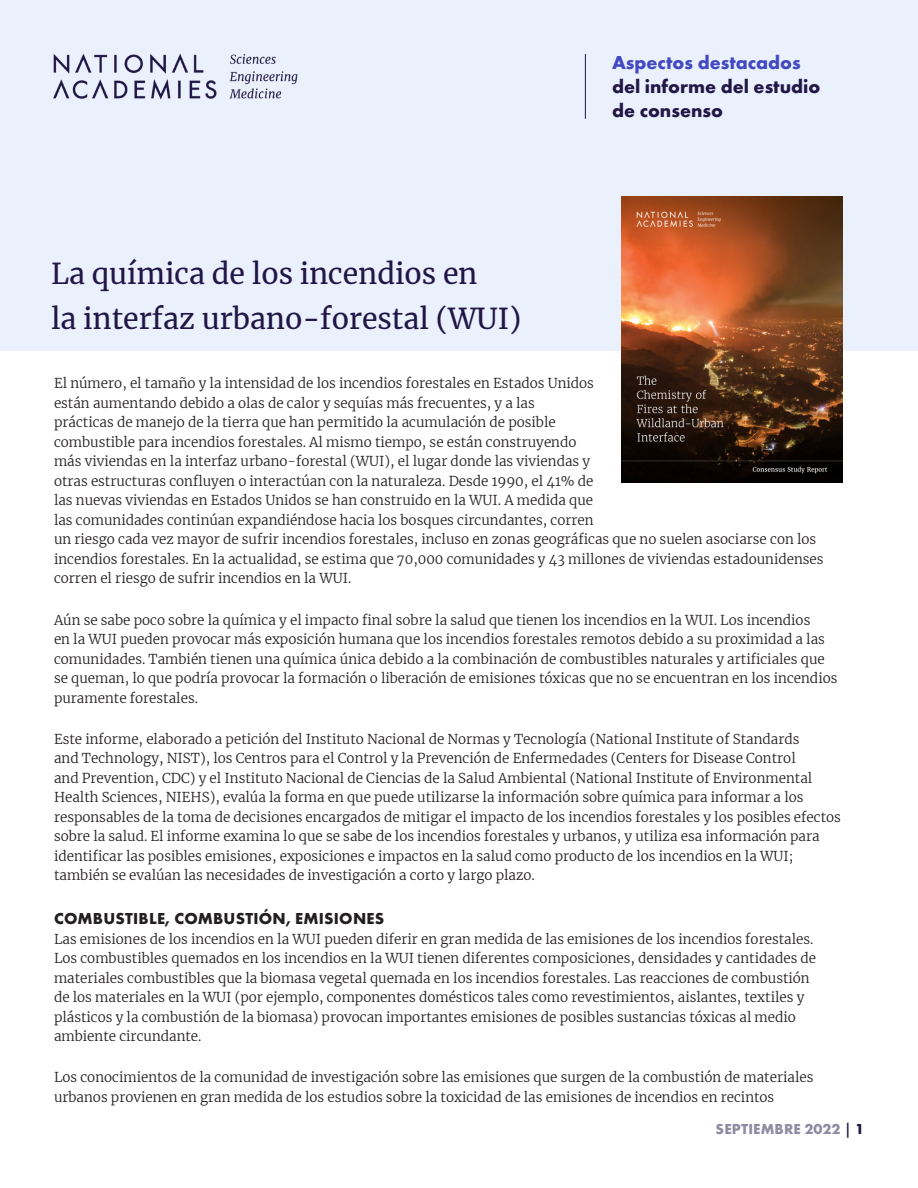
<style>
.page{position:relative;width:918px;height:1188px;background:#fff}
.page>*{position:absolute;margin:0;border:0;box-sizing:border-box;transform-origin:0 0}
.Report_Title{font:28.5px/45px "Merriweather";color:#211747}
.t1{font:700 19.5px/24px "Futura PT";color:#211747}
.t2{font:700 19.5px "Futura PT";color:#4148c2}
.A_Head{font:700 16.5px "Futura PT";letter-spacing:.015em;color:#231f20}
.t3{font:700 15px "Futura PT";letter-spacing:.01em;color:#908ba3}
.Body{font:300 13.5px/19.5px "Merriweather";color:#231f20}
.s1{font-weight:500;color:#211747}
.s2{color:#211747}
</style>
<div class="page">
<div style="left:0;top:0;width:918px;height:351px;background:#ebf0fd"></div>
<img style="left:621px;top:197px;width:222px;height:286px">
<img style="left:53px;top:53px;width:245px;height:47px">
<hr style="left:585px;top:54px;width:1px;height:65px;background:#211747">
<p class="Report_Title" style="left:51px;top:251px;width:472px">La química de los incendios en<br>la interfaz urbano-forestal (WUI)</p>
<h2 class="t2" style="left:612px;top:50px;width:190px">Aspectos destacados</h2>
<h2 class="t1" style="left:612px;top:74px;width:210px">del informe del estudio de consenso</h2>
<p class="Body" style="left:54px;top:373px;width:771px">El número, el tamaño y la intensidad de los incendios forestales en Estados Unidos<br>están aumentando debido a olas de calor y sequías más frecuentes, y a las<br>prácticas de manejo de la tierra que han permitido la acumulación de posible<br>combustible para incendios forestales. Al mismo tiempo, se están construyendo<br>más viviendas en la interfaz urbano-forestal (WUI), el lugar donde las viviendas y<br>otras estructuras confluyen o interactúan con la naturaleza. Desde 1990, el 41% de<br>las nuevas viviendas en Estados Unidos se han construido en la WUI. A medida que<br>las comunidades continúan expandiéndose hacia los bosques circundantes, corren<br>un riesgo cada vez mayor de sufrir incendios forestales, incluso en zonas geográficas que no suelen asociarse con los incendios forestales. En la actualidad, se estima que 70,000 comunidades y 43 millones de viviendas estadounidenses corren el riesgo de sufrir incendios en la WUI.</p>
<p class="Body" style="left:54px;top:610px;width:785px">Aún se sabe poco sobre la química y el impacto final sobre la salud que tienen los incendios en la WUI. Los incendios<br>en la WUI pueden provocar más exposición humana que los incendios forestales remotos debido a su proximidad a las comunidades. También tienen una química única debido a la combinación de combustibles naturales y artificiales que se queman, lo que podría provocar la formación o liberación de emisiones tóxicas que no se encuentran en los incendios puramente forestales.</p>
<p class="Body" style="left:54px;top:729px;width:788px">Este informe, elaborado a petición del Instituto Nacional de Normas y Tecnología (National Institute of Standards<br>and Technology, NIST), los Centros para el Control y la Prevención de Enfermedades (Centers for Disease Control<br>and Prevention, CDC) y el Instituto Nacional de Ciencias de la Salud Ambiental (National Institute of Environmental Health Sciences, NIEHS), evalúa la forma en que puede utilizarse la información sobre química para informar a los responsables de la toma de decisiones encargados de mitigar el impacto de los incendios forestales y los posibles efectos sobre la salud. El informe examina lo que se sabe de los incendios forestales y urbanos, y utiliza esa información para identificar las posibles emisiones, exposiciones e impactos en la salud como producto de los incendios en la WUI; también se evalúan las necesidades de investigación a corto y largo plazo.</p>
<p class="A_Head" style="left:54px;top:908px;width:332px">COMBUSTIBLE, COMBUSTIÓN, EMISIONES</p>
<p class="Body" style="left:54px;top:929px;width:764px">Las emisiones de los incendios en la WUI pueden diferir en gran medida de las emisiones de los incendios forestales.<br>Los combustibles quemados en los incendios en la WUI tienen diferentes composiciones, densidades y cantidades de materiales combustibles que la biomasa vegetal quemada en los incendios forestales. Las reacciones de combustión de los materiales en la WUI (por ejemplo, componentes domésticos tales como revestimientos, aislantes, textiles y plásticos y la combustión de la biomasa) provocan importantes emisiones de posibles sustancias tóxicas al medio ambiente circundante.</p>
<p class="Body" style="left:54px;top:1067px;width:761px">Los conocimientos de la comunidad de investigación sobre las emisiones que surgen de la combustión de materiales urbanos provienen en gran medida de los estudios sobre la toxicidad de las emisiones de incendios en recintos</p>
<p class="t3" style="left:716px;top:1119px;width:150px">SEPTIEMBRE 2022 <span class="s1">|</span> <span class="s2">1</span></p>
</div>
